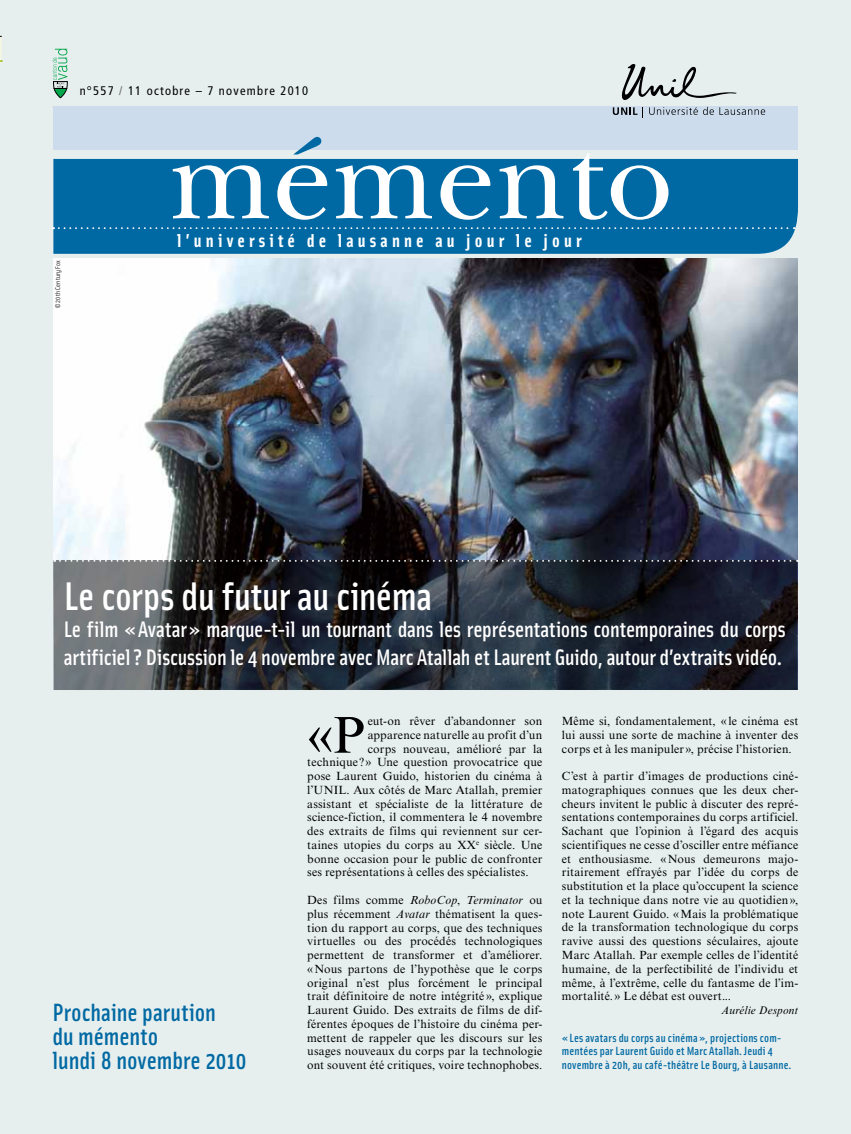
<style>
.page{position:relative;width:851px;height:1134px;background:#fff}
.page>*{position:absolute;margin:0;border:0;box-sizing:border-box;transform-origin:0 0}
.t1{font:120px "New Baskerville Std";color:#fff}
.t2{font:51.88px "Times New Roman MT Std";color:#000}
.t3{font:500 40px "Solex";letter-spacing:-.005em;color:#fff}
.t4{font:500 25px/23.8px "Solex";color:#0069a3}
.t5{font:500 22.5px/27.5px "Solex";letter-spacing:-.01em;color:#fff}
.t6{font:700 18.75px "Solex";letter-spacing:.22em;color:#fff}
.t7{font:condensed 12.5px "Frutiger LT Std";letter-spacing:.1em;color:#000}
.t8{font:11.88px/13.8px "Times New Roman MT Std";letter-spacing:.015em;color:#000;text-align:justify}
.t9{font:500 11.88px/13.8px "Solex";letter-spacing:.015em;color:#0069a3}
.t10{font:italic 11.25px "Times New Roman MT Std";letter-spacing:.01em;color:#000}
.t11{font:6.88px "Solex";letter-spacing:.035em;color:#000}
.s1{color:#6f6f6e}
.s2{font-style:italic}
</style>
<div class="page">
<div style="left:0;top:0;width:850px;height:1134px;background:#e6eeee"></div>
<img style="left:53px;top:258px;width:744px;height:302px">
<svg style="left:53px;top:560px;width:744px;height:130px;background:#2a2f37"></svg>
<div style="left:53px;top:159px;width:744px;height:95px;background:#0069a3"></div>
<div style="left:53px;top:106px;width:744px;height:44px;background:#ccdced"></div>
<svg style="left:294px;top:137px;width:27px;height:17px"></svg>
<svg style="left:53px;top:227px;width:741px;height:2px"></svg>
<svg style="left:612px;top:64px;width:153px;height:54px"></svg>
<svg style="left:54px;top:560px;width:743px;height:2px"></svg>
<svg style="left:52px;top:49px;width:16px;height:49px"></svg>
<hr style="left:0;top:37px;width:2px;height:26px;background:#f2f5e3">
<p class="t7" style="left:80px;top:83px;width:230px">n°557 <span class="s1">/</span> 11 octobre – 7 novembre 2010</p>
<p class="t11" style="left:53px;top:308px;width:50px;rotate:-90deg">© 20th Century Fox</p>
<h1 class="t1" style="left:169px;top:109px;width:505px">mémento</h1>
<h3 class="t6" style="left:177px;top:228px;width:406px">l’université de lausanne au jour le jour</h3>
<h3 class="t6" style="left:181px;top:228px;width:406px">l’université de lausanne au jour le jour</h3>
<h3 class="t3" style="left:64px;top:570px;width:370px">Le corps du futur au cinéma</h3>
<h3 class="t5" style="left:64px;top:615px;width:723px">Le film « Avatar» marque-t-il un tournant dans les représentations contemporaines du corps artificiel ? Discussion le 4 novembre avec Marc Atallah et Laurent Guido, autour d’extraits vidéo.</h3>
<h3 class="t4" style="left:52px;top:999px;width:196px">Prochaine parution<br>du mémento<br>lundi 8 novembre 2010</h3>
<h2 class="t2" style="left:307px;top:705px;width:59px">«P</h2>
<p class="t8" style="left:367px;top:714px;width:176px">eut-on rêver d’abandonner son</p>
<p class="t8" style="left:367px;top:728px;width:176px">apparence naturelle au profit d’un</p>
<p class="t8" style="left:367px;top:742px;width:176px">corps nouveau, amélioré par la</p>
<p class="t8" style="left:307px;top:755px;width:237px">technique?» Une question provocatrice que</p>
<p class="t8" style="left:307px;top:769px;width:237px">pose Laurent Guido, historien du cinéma à</p>
<p class="t8" style="left:307px;top:783px;width:236px">l’UNIL. Aux côtés de Marc Atallah, premier</p>
<p class="t8" style="left:307px;top:797px;width:237px">assistant et spécialiste de la littérature de</p>
<p class="t8" style="left:307px;top:810px;width:236px">science-fiction, il commentera le 4 novembre</p>
<p class="t8" style="left:307px;top:824px;width:237px">des extraits de films qui reviennent sur cer-</p>
<p class="t8" style="left:307px;top:838px;width:237px">taines utopies du corps au XX<sup>e</sup> siècle. Une</p>
<p class="t8" style="left:307px;top:852px;width:237px">bonne occasion pour le public de confronter</p>
<p class="t8" style="left:307px;top:866px;width:223px">ses représentations à celles des spécialistes.</p>
<p class="t8" style="left:307px;top:893px;width:237px">Des films comme <span class="s2">RoboCop</span>, <span class="s2">Terminator</span> ou plus récemment <span class="s2">Avatar</span> thématisent la ques&shy;tion du rapport au corps, que des techniques virtuelles ou des procédés technologiques permettent de transformer et d’améliorer. «Nous partons de l’hypothèse que le corps original n’est plus forcément le principal trait définitoire de notre intégrité », explique Laurent Guido. Des extraits de films de dif&shy;férentes époques de l’histoire du cinéma per&shy;mettent de rappeler que les discours sur les usages nouveaux du corps par la technologie ont souvent été critiques, voire technophobes.</p>
<p class="t8" style="left:562px;top:714px;width:238px">Même si, fondamentalement, «le cinéma est lui aussi une sorte de machine à inventer des corps et à les manipuler», précise l’historien.</p>
<p class="t8" style="left:562px;top:769px;width:238px">C’est à partir d’images de productions ciné&shy;matographiques connues que les deux cher&shy;cheurs invitent le public à discuter des repré&shy;sentations contemporaines du corps artificiel.<br>Sachant que l’opinion à l’égard des acquis scientifiques ne cesse d’osciller entre méfiance et enthousiasme. «Nous demeurons majo&shy;ritairement effrayés par l’idée du corps de substitution et la place qu’occupent la science et la technique dans notre vie au quotidien», note Laurent Guido. «Mais la problématique de la transformation technologique du corps ravive aussi des questions séculaires, ajoute Marc Atallah. Par exemple celles de l’identité humaine, de la perfectibilité de l’individu et même, à l’extrême, celle du fantasme de l’im&shy;mortalité.» Le débat est ouvert...</p>
<p class="t10" style="left:721px;top:1004px;width:78px">Aurélie Despont</p>
<p class="t9" style="left:562px;top:1030px;width:231px">« Les avatars du corps au cinéma», projections com&shy;mentées par Laurent Guido et Marc Atallah. Jeudi 4 novembre à 20h, au café-théâtre Le Bourg, à Lausanne.</p>
</div>
